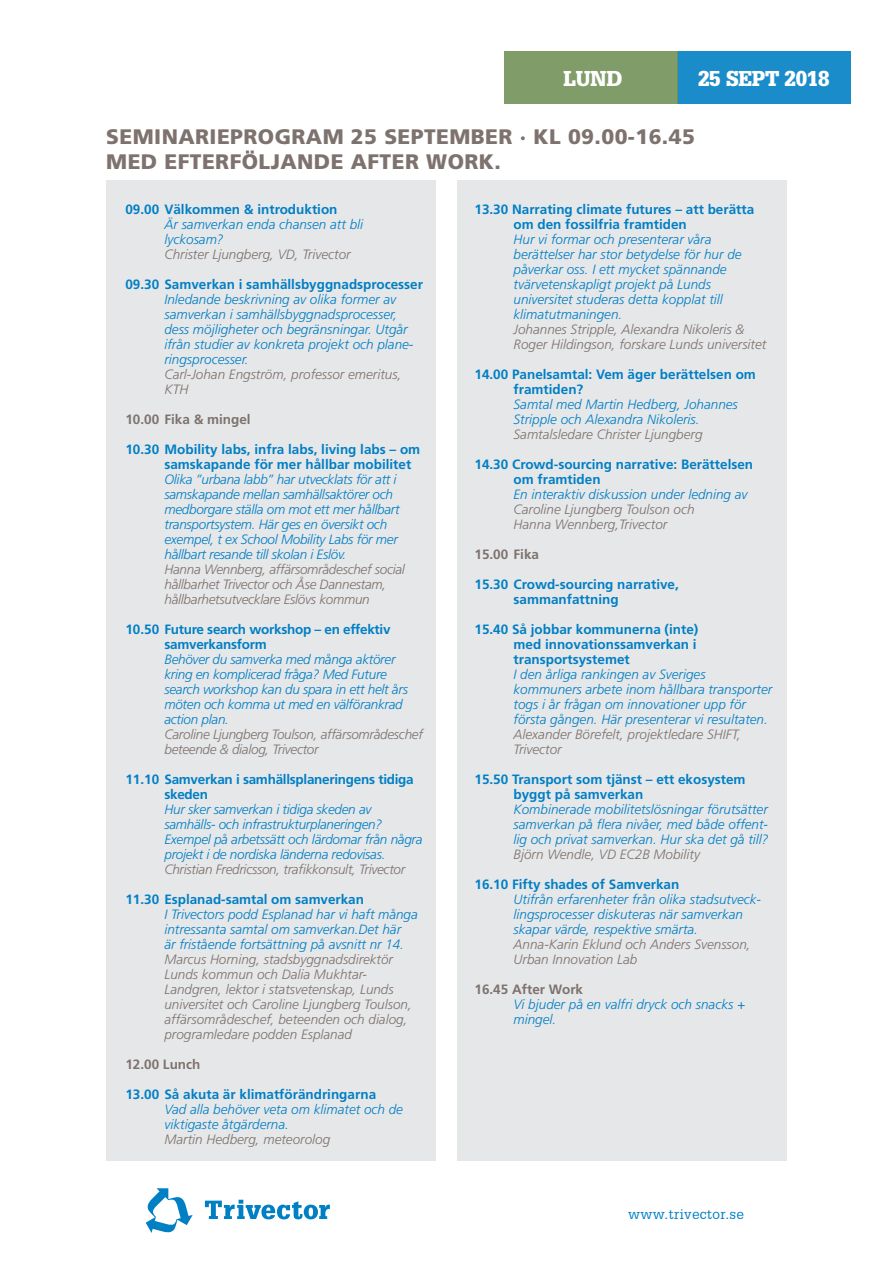
<style>
.page{position:relative;width:893px;height:1263px;background:#fff}
.page>*{position:absolute;margin:0;border:0;box-sizing:border-box;transform-origin:0 0}
.t1{font:900 21px/25.2px "Frutiger LT Std";letter-spacing:.02em;color:#7d726d}
.t2{font:900 21px "Glypha LT Std";letter-spacing:-.01em;color:#fff}
.t3{font:italic 300 13.5px/15px "Frutiger";color:#007fc5}
.t4{font:italic 300 13.5px/15px "Frutiger";color:#7d726d}
.t5{font:700 13.5px/15px "Frutiger";color:#007fc5}
.t6{font:italic 300 13.5px/15px "Frutiger";letter-spacing:-.02em;color:#007fc5}
.t7{font:italic 300 13.5px/15px "Frutiger";letter-spacing:-.02em;color:#7d726d}
.t8{font:700 13.5px/15px "Frutiger";letter-spacing:-.02em;color:#007fc5}
.t9{font:700 13.5px "Frutiger";color:#7d726d}
.t10{font:13.5px "Glypha LT Std";letter-spacing:.03em;color:#007fc5}
</style>
<div class="page">
<div style="left:457px;top:181px;width:330px;height:980px;background:#e6e7e9"></div>
<div style="left:677px;top:51px;width:173px;height:52px;background:#1a8cca"></div>
<div style="left:504px;top:51px;width:174px;height:52px;background:#809c68"></div>
<div style="left:106px;top:181px;width:330px;height:980px;background:#e6e7e9"></div>
<svg style="left:146px;top:1188px;width:47px;height:45px"></svg>
<svg style="left:205px;top:1200px;width:125px;height:19px"></svg>
<h1 class="t2" style="left:564px;top:66px;width:60px">LUND</h1>
<h1 class="t2" style="left:698px;top:66px;width:133px">25 SEPT 2018</h1>
<h1 class="t1" style="left:106px;top:124px;width:590px">SEMINARIEPROGRAM 25 SEPTEMBER · KL 09.00-16.45<br>MED EFTERFÖLJANDE AFTER WORK.</h1>
<p class="t5" style="left:125px;top:202px;width:214px">09.00 Välkommen &amp; introduktion</p>
<p class="t3" style="left:164px;top:217px;width:200px">Är samverkan enda chansen att bli lyckosam?</p>
<p class="t4" style="left:164px;top:247px;width:188px">Christer Ljungberg, VD, Trivector</p>
<p class="t5" style="left:125px;top:277px;width:299px">09.30 Samverkan i samhällsbyggnadsprocesser</p>
<p class="t3" style="left:164px;top:292px;width:251px">Inledande beskrivning av olika former av samverkan i samhällsbyggnadsprocesser, dess möjligheter och begränsningar. Utgår ifrån studier av konkreta projekt och plane&shy;ringsprocesser.</p>
<p class="t4" style="left:164px;top:367px;width:239px">Carl-Johan Engström, professor emeritus,<br>KTH</p>
<p class="t9" style="left:125px;top:411px;width:127px">10.00 Fika &amp; mingel</p>
<p class="t5" style="left:164px;top:442px;width:257px;text-indent:-39px">10.30 Mobility labs, infra labs, living labs – om samskapande för mer hållbar mobilitet</p>
<p class="t6" style="left:164px;top:472px;width:237px">Olika ”urbana labb” har utvecklats för att i samskapande mellan samhällsaktörer och medborgare ställa om mot ett mer hållbart transportsystem. Här ges en översikt och exempel, t ex School Mobility Labs för mer hållbart resande till skolan i Eslöv.</p>
<p class="t7" style="left:164px;top:562px;width:242px">Hanna Wennberg, affärsområdeschef social hållbarhet Trivector och Åse Dannestam, hållbarhetsutvecklare Eslövs kommun</p>
<p class="t8" style="left:164px;top:621px;width:228px;text-indent:-39px">10.50 Future search workshop – en effektiv samverkansform</p>
<p class="t6" style="left:164px;top:652px;width:245px">Behöver du samverka med många aktörer kring en komplicerad fråga? Med Future search workshop kan du spara in ett helt års möten och komma ut med en välförankrad action plan.</p>
<p class="t7" style="left:164px;top:727px;width:260px">Caroline Ljungberg Toulson, affärsområdeschef beteende &amp; dialog, Trivector</p>
<p class="t8" style="left:164px;top:771px;width:251px;text-indent:-39px">11.10 Samverkan i samhällsplaneringens tidiga skeden</p>
<p class="t6" style="left:164px;top:802px;width:260px">Hur sker samverkan i tidiga skeden av samhälls- och infrastrukturplaneringen?<br>Exempel på arbetssätt och lärdomar från några projekt i de nordiska länderna redovisas.</p>
<p class="t7" style="left:164px;top:862px;width:242px">Christian Fredricsson, trafikkonsult, Trivector</p>
<p class="t5" style="left:125px;top:891px;width:240px">11.30 Esplanad-samtal om samverkan</p>
<p class="t3" style="left:164px;top:907px;width:255px">I Trivectors podd Esplanad har vi haft många intressanta samtal om samverkan.Det här<br>är fristående fortsättning på avsnitt nr 14.</p>
<p class="t4" style="left:164px;top:952px;width:249px">Marcus Horning, stadsbyggnadsdirektör Lunds kommun och Dalia Mukhtar-Landgren, lektor i statsvetenskap, Lunds universitet och Caroline Ljungberg Toulson, affärsområdeschef, beteenden och dialog, programledare podden Esplanad</p>
<p class="t9" style="left:125px;top:1056px;width:77px">12.00 Lunch</p>
<p class="t5" style="left:125px;top:1086px;width:252px">13.00 Så akuta är klimatförändringarna</p>
<p class="t3" style="left:164px;top:1102px;width:240px">Vad alla behöver veta om klimatet och de viktigaste åtgärderna.</p>
<p class="t4" style="left:164px;top:1132px;width:167px">Martin Hedberg, meteorolog</p>
<p class="t5" style="left:514px;top:201px;width:242px;text-indent:-39px">13.30 Narrating climate futures – att berätta om den fossilfria framtiden</p>
<p class="t3" style="left:514px;top:232px;width:230px">Hur vi formar och presenterar våra berättelser har stor betydelse för hur de påverkar oss. I ett mycket spännande tvärvetenskapligt projekt på Lunds universitet studeras detta kopplat till klimatutmaningen.</p>
<p class="t4" style="left:514px;top:322px;width:254px">Johannes Stripple, Alexandra Nikoleris &amp;<br>Roger Hildingson, forskare Lunds universitet</p>
<p class="t5" style="left:514px;top:366px;width:244px;text-indent:-39px">14.00 Panelsamtal: Vem äger berättelsen om framtiden?</p>
<p class="t3" style="left:514px;top:397px;width:226px">Samtal med Martin Hedberg, Johannes<br>Stripple och Alexandra Nikoleris.</p>
<p class="t4" style="left:514px;top:426px;width:191px">Samtalsledare Christer Ljungberg</p>
<p class="t5" style="left:514px;top:456px;width:241px;text-indent:-39px">14.30 Crowd-sourcing narrative: Berättelsen om framtiden</p>
<p class="t3" style="left:514px;top:486px;width:236px">En interaktiv diskussion under ledning av</p>
<p class="t4" style="left:514px;top:501px;width:183px">Caroline Ljungberg Toulson och<br>Hanna Wennberg,Trivector</p>
<p class="t9" style="left:475px;top:546px;width:66px">15.00 Fika</p>
<p class="t5" style="left:514px;top:576px;width:167px;text-indent:-39px">15.30 Crowd-sourcing narrative, sammanfattning</p>
<p class="t5" style="left:514px;top:621px;width:186px;text-indent:-39px">15.40 Så jobbar kommunerna (inte) med innovationssamverkan i transportsystemet</p>
<p class="t3" style="left:514px;top:666px;width:260px">I den årliga rankingen av Sveriges kommuners arbete inom hållbara transporter togs i år frågan om innovationer upp för första gången. Här presenterar vi resultaten.</p>
<p class="t4" style="left:514px;top:726px;width:229px">Alexander Börefelt, projektledare SHIFT,<br>Trivector</p>
<p class="t5" style="left:514px;top:771px;width:234px;text-indent:-39px">15.50 Transport som tjänst – ett ekosystem byggt på samverkan</p>
<p class="t3" style="left:514px;top:801px;width:257px;text-align:justify">Kombinerade mobilitetslösningar förutsätter samverkan på flera nivåer, med både offent&shy;lig och privat samverkan. Hur ska det gå till?</p>
<p class="t4" style="left:514px;top:846px;width:188px">Björn Wendle, VD EC2B Mobility</p>
<p class="t5" style="left:475px;top:876px;width:206px">16.10 Fifty shades of Samverkan</p>
<p class="t3" style="left:514px;top:891px;width:249px">Utifrån erfarenheter från olika stadsutveck&shy;lingsprocesser diskuteras när samverkan skapar värde, respektive smärta.</p>
<p class="t4" style="left:514px;top:936px;width:239px">Anna-Karin Eklund och Anders Svensson,<br>Urban Innovation Lab</p>
<p class="t9" style="left:475px;top:981px;width:110px">16.45 After Work</p>
<p class="t3" style="left:514px;top:996px;width:233px">Vi bjuder på en valfri dryck och snacks + mingel.</p>
<p class="t10" style="left:628px;top:1205px;width:118px">www.trivector.se</p>
</div>
